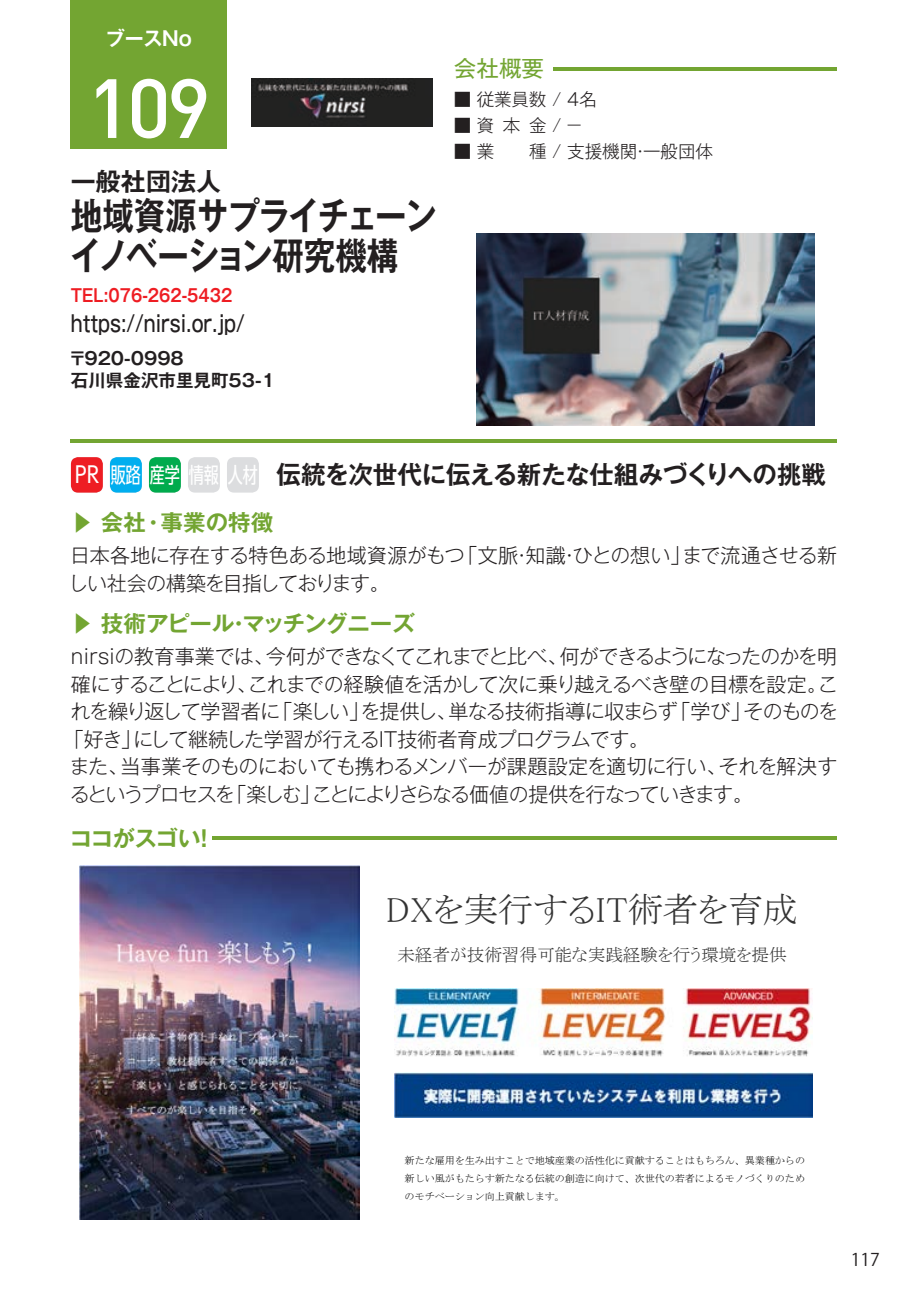
<style>
.page{position:relative;width:908px;height:1290px;background:#fff}
.page>*{position:absolute;margin:0;border:0;box-sizing:border-box;transform-origin:0 0}
.t1{font:500 82.5px "DIN Pro";color:#fff}
.t2{font:700 37.5px/40px "Gothic MB101 Pr 6 De";letter-spacing:-.045em;color:#231f20;scale:.84 1}
.t3{font:35px "MS P Mincho";color:#333}
.t4{font:700 25px "Gothic MB101 Pr 6 De";color:#231f20}
.t5{font:700 22.5px "Gothic MB101 Pr 6 De";letter-spacing:-.005em;color:#73a532}
.t6{font:500 22.5px "Gothic MB101 Pr 6";color:#231f20;scale:.77 1}
.t7{font:22.5px "Gothic MB101 Pr 6";color:#73a532}
.t8{font:22.5px "UD Shin Go C Osez Pr 6";color:#fff}
.t9{font:21.5px "UD Shin Go C Osez Pr 6";color:#fff}
.t10{font:300 20px/27.5px "Gothic MB101 Pr 6";letter-spacing:-.04em;color:#231f20}
.t11{font:700 20px "Gothic MB101 Pr 6 De";letter-spacing:-.01em;color:#fff;scale:.95 1}
.t12{font:300 17.5px "Gothic MB101 Pr 6";color:#231f20}
.t13{font:17.5px "MS P Mincho";color:#333}
.t14{font:700 17.5px "Gothic MB101 Pr 6 De";color:#231f20}
.t15{font:700 17.5px "Gothic MB101 Pr 6 De";color:#ee1d23;scale:.85 1}
.t16{font:17.5px "Koz Go Pro";color:#231f20}
.t17{font:10px/18px "MS Mincho";color:#000;text-align:justify}
</style>
<div class="page">
<img style="left:394px;top:988px;width:418px;height:69px">
<img style="left:394px;top:1072px;width:418px;height:45px">
<img style="left:80px;top:865px;width:279px;height:354px">
<div style="left:71px;top:0;width:156px;height:149px;background:#73a532"></div>
<svg style="left:71px;top:457px;width:32px;height:36px"></svg>
<svg style="left:110px;top:457px;width:32px;height:36px"></svg>
<svg style="left:149px;top:457px;width:32px;height:36px"></svg>
<div style="left:188px;top:457px;width:32px;height:36px;background:#dcdddf;border-radius:7px"></div>
<div style="left:227px;top:457px;width:32px;height:36px;background:#dcdddf;border-radius:7px"></div>
<hr style="left:71px;top:439px;width:765px;height:4px;background:#73a532">
<hr style="left:553px;top:67px;width:283px;height:4px;background:#73a532">
<img style="left:476px;top:234px;width:337px;height:191px">
<img style="left:251px;top:79px;width:181px;height:48px">
<hr style="left:213px;top:836px;width:623px;height:4px;background:#73a532">
<p class="t11" style="left:106px;top:22px;width:92px">ブースNo</p>
<p class="t1" style="left:87px;top:52px;width:125px">109</p>
<p class="t4" style="left:71px;top:161px;width:151px">一般社団法人</p>
<p class="t2" style="left:71px;top:194px;width:437px">地域資源サプライチェーンイノベーション研究機構</p>
<p class="t15" style="left:71px;top:281px;width:191px">TEL:076-262-5432</p>
<p class="t6" style="left:71px;top:304px;width:227px">https://nirsi.or.jp/</p>
<p class="t14" style="left:69px;top:344px;width:116px">〒920-0998</p>
<p class="t14" style="left:71px;top:366px;width:205px">石川県金沢市里見町53-1</p>
<p class="t7" style="left:454px;top:49px;width:91px">会社概要</p>
<p class="t12" style="left:454px;top:85px;width:144px">■ 従業員数 / 4名</p>
<p class="t12" style="left:454px;top:111px;width:130px">■資本金/ −</p>
<p class="t12" style="left:454px;top:137px;width:260px">■ 業　　種 / 支援機関・一般団体</p>
<p class="t8" style="left:75px;top:457px;width:26px">PR</p>
<p class="t9" style="left:111px;top:458px;width:149px">販路産学情報人材</p>
<p class="t4" style="left:276px;top:454px;width:550px">伝統を次世代に伝える新たな仕組みづくりへの挑戦</p>
<p class="t5" style="left:71px;top:504px;width:204px">▶ 会社・事業の特徴</p>
<p class="t10" style="left:68px;top:540px;width:770px">日本各地に存在する特色ある地域資源がもつ「文脈・知識・ひとの想い」まで流通させる新しい社会の構築を目指しております。</p>
<p class="t5" style="left:71px;top:605px;width:345px">▶ 技術アピール・マッチングニーズ</p>
<p class="t10" style="left:71px;top:641px;width:767px">nirsiの教育事業では、今何ができなくてこれまでと比べ、何ができるようになったのかを明</p>
<p class="t10" style="left:71px;top:668px;width:768px">確にすることにより、これまでの経験値を活かして次に乗り越えるべき壁の目標を設定。こ</p>
<p class="t10" style="left:71px;top:696px;width:768px">れを繰り返して学習者に「楽しい」を提供し、単なる技術指導に収まらず「学び」そのものを</p>
<p class="t10" style="left:64px;top:723px;width:587px">「好き」にして継続した学習が行えるIT技術者育成プログラムです。</p>
<p class="t10" style="left:69px;top:751px;width:769px">また、当事業そのものにおいても携わるメンバーが課題設定を適切に行い、それを解決するというプロセスを「楽しむ」ことによりさらなる価値の提供を行なっていきます。</p>
<p class="t5" style="left:70px;top:820px;width:147px">ココがスゴい！</p>
<p class="t3" style="left:386px;top:892px;width:413px">DXを実行するIT術者を育成</p>
<p class="t13" style="left:397px;top:946px;width:390px">未経者が技術習得可能な実践経験を行う環境を提供</p>
<p class="t17" style="left:404px;top:1151px;width:402px">新たな雇用を生み出すことで地域産業の活性化に貢献することはもちろん、異業種からの新しい風がもたらす新たなる伝統の創造に向けて、次世代の若者によるモノづくりのためのモチベーション向上貢献します。</p>
<p class="t16" style="left:850px;top:1248px;width:30px">117</p>
</div>
